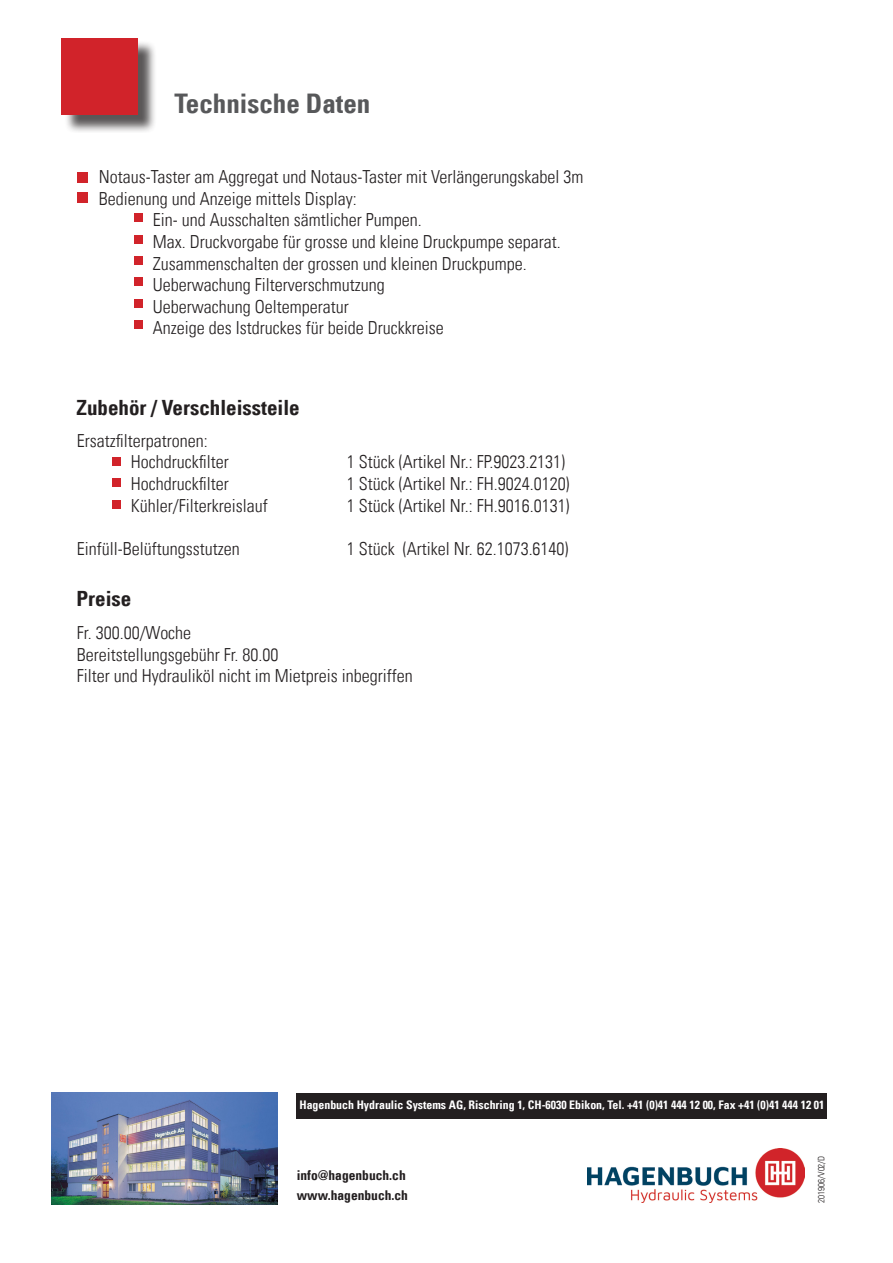
<style>
.page{position:relative;width:893px;height:1263px;background:#fff}
.page>*{position:absolute;margin:0;border:0;box-sizing:border-box;transform-origin:0 0}
.t1{font:27px "Univers Com 67 Bold Cond";color:#57585a}
.t2{font:21px "Univers Com 67 Bold Cond";color:#231f20}
.t3{font:18px/21.6px "Univers Com 47 Light Cond";color:#231f20}
.t4{font:13.5px/19.8px "Univers Com 67 Bold Cond";color:#231f20}
.t5{font:11.85px "Univers Com 67 Bold Cond";color:#fff}
.t6{font:9px "Univers Com 47 Light Cond";color:#231f20}
</style>
<div class="page">
<div style="left:64px;top:41px;width:93px;height:92px;background:#231f20;opacity:.75"></div>
<div style="left:62px;top:38px;width:76px;height:77px;background:#d1232a"></div>
<div style="left:113px;top:457px;width:8px;height:8px;background:#d1232a"></div>
<div style="left:113px;top:479px;width:8px;height:8px;background:#d1232a"></div>
<div style="left:134px;top:214px;width:9px;height:8px;background:#d1232a"></div>
<div style="left:134px;top:235px;width:9px;height:8px;background:#d1232a"></div>
<div style="left:134px;top:256px;width:9px;height:9px;background:#d1232a"></div>
<div style="left:134px;top:277px;width:9px;height:9px;background:#d1232a"></div>
<div style="left:134px;top:299px;width:9px;height:8px;background:#d1232a"></div>
<div style="left:134px;top:320px;width:9px;height:8px;background:#d1232a"></div>
<div style="left:77px;top:172px;width:11px;height:11px;background:#d1232a"></div>
<div style="left:77px;top:192px;width:11px;height:11px;background:#d1232a"></div>
<div style="left:113px;top:500px;width:8px;height:9px;background:#d1232a"></div>
<img style="left:51px;top:1093px;width:226px;height:111px">
<div style="left:297px;top:1093px;width:530px;height:25px;background:#231f20"></div>
<img style="left:588px;top:1148px;width:217px;height:55px">
<h1 class="t1" style="left:174px;top:87px;width:197px">Technische Daten</h1>
<p class="t3" style="left:99px;top:166px;width:486px">Notaus-Taster am Aggregat und Notaus-Taster mit Verlängerungskabel 3m</p>
<p class="t3" style="left:99px;top:188px;width:259px">Bedienung und Anzeige mittels Display:</p>
<p class="t3" style="left:153px;top:209px;width:270px">Ein- und Ausschalten sämtlicher Pumpen.</p>
<p class="t3" style="left:153px;top:231px;width:409px">Max. Druckvorgabe für grosse und kleine Druckpumpe separat.</p>
<p class="t3" style="left:153px;top:252px;width:375px">Zusammenschalten der grossen und kleinen Druckpumpe.</p>
<p class="t3" style="left:153px;top:274px;width:233px">Ueberwachung Filterverschmutzung</p>
<p class="t3" style="left:153px;top:296px;width:197px">Ueberwachung Oeltemperatur</p>
<p class="t3" style="left:153px;top:317px;width:292px">Anzeige des Istdruckes für beide Druckkreise</p>
<p class="t2" style="left:77px;top:395px;width:225px">Zubehör / Verschleissteile</p>
<p class="t3" style="left:131px;top:430px;width:99px;text-indent:-54px">Ersatzfilterpatronen:<br>Hochdruckfilter</p>
<p class="t3" style="left:347px;top:451px;width:220px">1 Stück (Artikel Nr.: FP.9023.2131)</p>
<p class="t3" style="left:131px;top:473px;width:99px">Hochdruckfilter</p>
<p class="t3" style="left:347px;top:473px;width:224px">1 Stück (Artikel Nr.: FH.9024.0120)</p>
<p class="t3" style="left:131px;top:494px;width:138px">Kühler/Filterkreislauf</p>
<p class="t3" style="left:347px;top:494px;width:224px">1 Stück (Artikel Nr.: FH.9016.0131)</p>
<p class="t3" style="left:77px;top:538px;width:164px">Einfüll-Belüftungsstutzen</p>
<p class="t3" style="left:347px;top:538px;width:223px">1 Stück (Artikel Nr. 62.1073.6140)</p>
<p class="t2" style="left:77px;top:585px;width:56px">Preise</p>
<p class="t3" style="left:77px;top:622px;width:337px">Fr. 300.00/Woche<br>Bereitstellungsgebühr Fr. 80.00<br>Filter und Hydrauliköl nicht im Mietpreis inbegriffen</p>
<p class="t5" style="left:299px;top:1098px;width:526px">Hagenbuch Hydraulic Systems AG, Rischring 1, CH-6030 Ebikon, Tel. +41 (0)41 444 12 00, Fax +41 (0)41 444 12 01</p>
<p class="t4" style="left:297px;top:1166px;width:113px">info@hagenbuch.ch www.hagenbuch.ch</p>
<p class="t6" style="left:816px;top:1203px;width:49px;rotate:-90deg">201906/V02/D</p>
</div>
